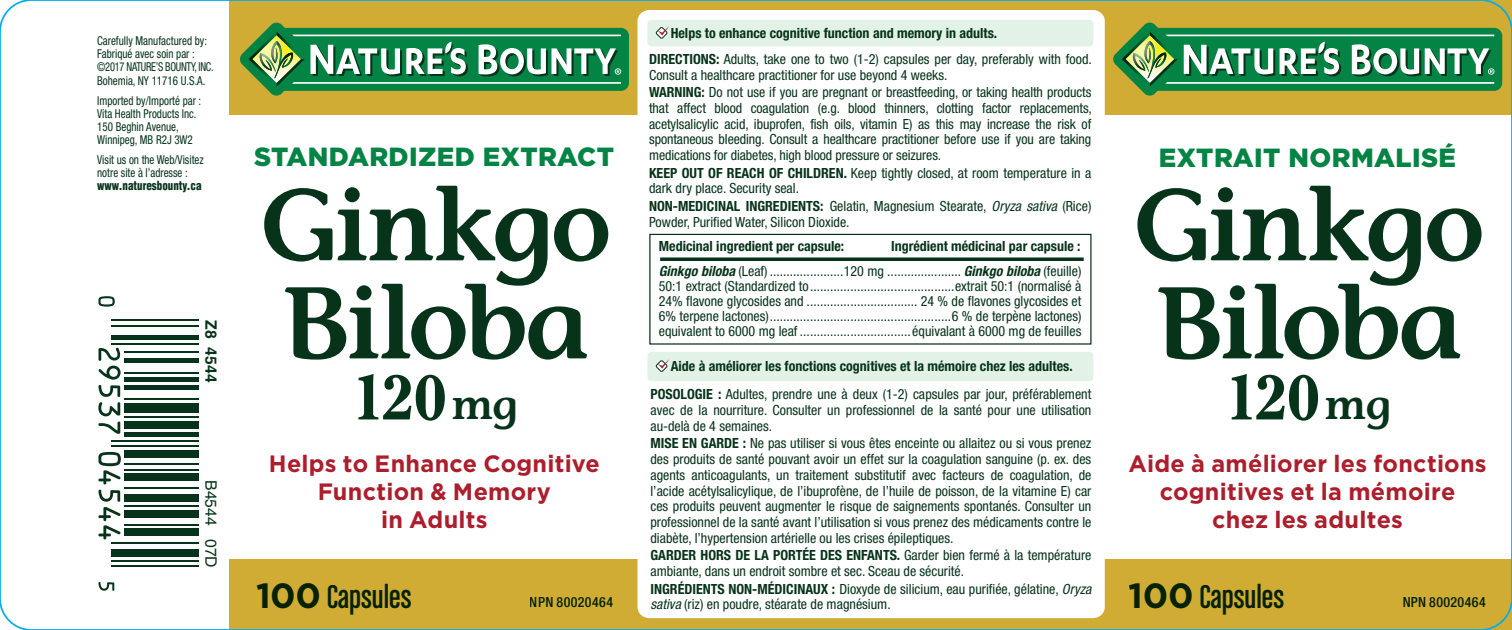
<style>
.page{position:relative;width:1512px;height:630px;background:#fff}
.page>*{position:absolute;margin:0;border:0;box-sizing:border-box;transform-origin:0 0}
.t1{font:600 101.5px/98px "Stone Informal";letter-spacing:-.03em;color:#07331a}
.t2{font:700 61.25px "Gazette LH";letter-spacing:-.015em;color:#07331a;scale:.95 1}
.t3{font:35px "Chalet Comprime Cologne Sixty";color:#07331a}
.t4{font:900 26.25px "Gotham";letter-spacing:.015em;color:#048444}
.t5{font:700 23.8px/28px "Gotham";letter-spacing:.01em;color:#ac1e2c;text-align:center}
.t6{font:15.75px "Helvetica";color:#07331a}
.t7{font:700 15.75px "Helvetica";color:#07331a}
.t8{font:condensed 14px/15.8px "Helvetica Neue";color:#07331a}
.t9{font:700 condensed 14px/25.9px "Helvetica Neue";color:#07331a}
.t10{font:500 condensed 14px "Helvetica Neue";letter-spacing:.025em;color:#07331a}
.t11{font:condensed 12.25px/13px "Helvetica Neue";color:#07331a;scale:.9 1}
.t12{font:900 condensed 12.25px "Helvetica";color:#07331a;scale:.9 1}
.s1{font-family:"Stone Informal";font-weight:600;font-size:42px}
.s2{font-family:"Gotham";font-weight:700}
.s3{font-weight:400}
.s4{font-weight:700}
.s5{font-style:italic}
.s6{font-weight:700;font-style:italic}
</style>
<div class="page">
<div style="left:0;top:0;width:1512px;height:114px;background:#d1ac34"></div>
<div style="left:0;top:559px;width:1512px;height:71px;background:#d1ac34"></div>
<div style="left:638px;top:10px;width:467px;height:608px;background:#fff;border-radius:12px"></div>
<svg style="left:240px;top:22px;width:389px;height:74px"></svg>
<svg style="left:1113px;top:22px;width:389px;height:74px"></svg>
<div style="left:0;top:0;width:229px;height:630px;background:#fff"></div>
<div style="left:647px;top:352px;width:446px;height:29px;background:#e3f2e7;border-radius:4px"></div>
<div style="left:647px;top:20px;width:446px;height:26px;background:#e3f2e7;border-radius:4px"></div>
<svg style="left:98px;top:296px;width:17px;height:11px"></svg>
<hr style="left:111px;top:319px;width:87px;height:2px;background:#07331a">
<hr style="left:111px;top:325px;width:87px;height:1px;background:#07331a">
<hr style="left:111px;top:335px;width:87px;height:4px;background:#07331a">
<hr style="left:111px;top:343px;width:87px;height:2px;background:#07331a">
<hr style="left:124px;top:351px;width:74px;height:2px;background:#07331a">
<hr style="left:124px;top:359px;width:74px;height:4px;background:#07331a">
<hr style="left:124px;top:372px;width:74px;height:2px;background:#07331a">
<hr style="left:124px;top:377px;width:74px;height:4px;background:#07331a">
<hr style="left:124px;top:385px;width:74px;height:4px;background:#07331a">
<hr style="left:124px;top:398px;width:74px;height:2px;background:#07331a">
<svg style="left:98px;top:348px;width:23px;height:68px"></svg>
<div style="left:124px;top:403px;width:74px;height:10px;background:#07331a"></div>
<hr style="left:124px;top:416px;width:74px;height:2px;background:#07331a">
<svg style="left:98px;top:422px;width:22px;height:12px"></svg>
<div style="left:124px;top:421px;width:74px;height:8px;background:#07331a"></div>
<hr style="left:124px;top:432px;width:74px;height:4px;background:#07331a">
<hr style="left:111px;top:440px;width:87px;height:2px;background:#07331a">
<hr style="left:111px;top:445px;width:87px;height:2px;background:#07331a">
<div style="left:124px;top:450px;width:74px;height:7px;background:#07331a"></div>
<hr style="left:124px;top:463px;width:74px;height:2px;background:#07331a">
<svg style="left:98px;top:452px;width:23px;height:32px"></svg>
<hr style="left:124px;top:469px;width:74px;height:1px;background:#07331a">
<div style="left:124px;top:474px;width:74px;height:7px;background:#07331a"></div>
<hr style="left:124px;top:487px;width:74px;height:2px;background:#07331a">
<div style="left:124px;top:495px;width:74px;height:7px;background:#07331a"></div>
<hr style="left:124px;top:505px;width:74px;height:2px;background:#07331a">
<div style="left:124px;top:511px;width:74px;height:7px;background:#07331a"></div>
<svg style="left:98px;top:490px;width:22px;height:49px"></svg>
<hr style="left:124px;top:524px;width:74px;height:1px;background:#07331a">
<div style="left:124px;top:529px;width:74px;height:7px;background:#07331a"></div>
<hr style="left:111px;top:542px;width:87px;height:2px;background:#07331a">
<div style="left:111px;top:550px;width:87px;height:7px;background:#07331a"></div>
<hr style="left:111px;top:560px;width:87px;height:2px;background:#07331a">
<hr style="left:111px;top:566px;width:87px;height:1px;background:#07331a">
<svg style="left:98px;top:582px;width:16px;height:9px"></svg>
<div style="left:649px;top:234px;width:443px;height:111px;border:1px solid #07331a"></div>
<svg style="left:660px;top:257px;width:424px;height:4px;background:#254c36"></svg>
<svg style="left:656px;top:27px;width:11px;height:11px"></svg>
<div style="left:656px;top:27px;width:12px;height:12px;border:1px solid #07331a;border-radius:4px"></div>
<svg style="left:658px;top:26px;width:11px;height:9px"></svg>
<div style="left:656px;top:360px;width:12px;height:12px;border:1px solid #07331a;border-radius:4px"></div>
<svg style="left:658px;top:359px;width:11px;height:10px"></svg>
<p class="t11" style="left:97px;top:34px;width:131px">Carefully Manufactured by:<br>Fabriqué avec soin par : ©2017 NATURE’S BOUNTY, INC.<br>Bohemia, NY 11716 U.S.A.</p>
<p class="t11" style="left:97px;top:94px;width:117px">Imported by/Importé par :<br>Vita Health Products Inc.<br>150 Beghin Avenue,<br>Winnipeg, MB R2J 3W2</p>
<p class="t11" style="left:97px;top:153px;width:120px">Visit us on the Web/Visitez notre site à l’adresse :</p>
<p class="t12" style="left:97px;top:178px;width:117px">www.naturesbounty.ca</p>
<p class="t7" style="left:221px;top:320px;width:64px;rotate:90deg">Z8 4544</p>
<p class="t6" style="left:220px;top:480px;width:89px;rotate:90deg">B4544 07D</p>
<h3 class="t4" style="left:254px;top:138px;width:361px">STANDARDIZED EXTRACT</h3>
<h1 class="t1" style="left:260px;top:175px;width:353px">Ginkgo<br>Biloba</h1>
<h2 class="t2" style="left:351px;top:359px;width:177px">120<span class="s1">mg</span></h2>
<h3 class="t5" style="left:269px;top:450px;width:333px">Helps to Enhance Cognitive<br>Function &amp; Memory<br>in Adults</h3>
<h3 class="t3" style="left:256px;top:578px;width:157px"><span class="s2">100</span> Capsules</h3>
<p class="t10" style="left:530px;top:594px;width:85px">NPN 80020464</p>
<p class="t9" style="left:649px;top:20px;width:444px;text-indent:22px">Helps to enhance cognitive function and memory in adults.<br>DIRECTIONS: <span class="s3">Adults, take one to two (1-2) capsules per day, preferably with food.</span></p>
<p class="t8" style="left:649px;top:66px;width:444px;line-height:17.5px">Consult a healthcare practitioner for use beyond 4 weeks.<br><span class="s4">WARNING:</span> Do not use if you are pregnant or breastfeeding, or taking health products</p>
<p class="t8" style="left:649px;top:100px;width:444px;text-align:justify">that affect blood coagulation (e.g. blood thinners, clotting factor replacements, acetylsalicylic acid, ibuprofen, fish oils, vitamin E) as this may increase the risk of spontaneous bleeding. Consult a healthcare practitioner before use if you are taking medications for diabetes, high blood pressure or seizures.</p>
<p class="t8" style="left:649px;top:165px;width:444px"><span class="s4">KEEP OUT OF REACH OF CHILDREN.</span> Keep tightly closed, at room temperature in a dark dry place. Security seal.</p>
<p class="t8" style="left:649px;top:198px;width:444px"><span class="s4">NON-MEDICINAL INGREDIENTS:</span> Gelatin, Magnesium Stearate, <span class="s5">Oryza sativa</span> (Rice)<br>Powder, Purified Water, Silicon Dioxide.</p>
<p class="t9" style="left:659px;top:233px;width:187px">Medicinal ingredient per capsule:</p>
<p class="t9" style="left:891px;top:233px;width:191px">Ingrédient médicinal par capsule :</p>
<p class="t8" style="left:659px;top:264px;width:424px;line-height:14.7px;text-align:justify"><span class="s6">Ginkgo biloba</span> (Leaf) ......................120 mg ...................... <span class="s6">Ginkgo biloba</span> (feuille)<br>50:1 extract (Standardized to...........................................extrait 50:1 (normalisé à 24% flavone glycosides and ................................. 24 % de flavones glycosides et 6% terpene lactones)......................................................6 % de terpène lactones) equivalent to 6000 mg leaf .................................équivalant à 6000 mg de feuilles</p>
<p class="t9" style="left:671px;top:353px;width:404px">Aide à améliorer les fonctions cognitives et la mémoire chez les adultes.</p>
<p class="t8" style="left:650px;top:386px;width:442px;text-align:justify"><span class="s4">POSOLOGIE :</span> Adultes, prendre une à deux (1-2) capsules par jour, préférablement avec de la nourriture. Consulter un professionnel de la santé pour une utilisation au-delà de 4 semaines.</p>
<p class="t8" style="left:650px;top:435px;width:442px;text-align:justify"><span class="s4">MISE EN GARDE :</span> Ne pas utiliser si vous êtes enceinte ou allaitez ou si vous prenez des produits de santé pouvant avoir un effet sur la coagulation sanguine (p. ex. des agents anticoagulants, un traitement substitutif avec facteurs de coagulation, de l’acide acétylsalicylique, de l’ibuprofène, de l’huile de poisson, de la vitamine E) car ces produits peuvent augmenter le risque de saignements spontanés. Consulter un professionnel de la santé avant l’utilisation si vous prenez des médicaments contre le diabète, l’hypertension artérielle ou les crises épileptiques.</p>
<p class="t8" style="left:650px;top:547px;width:442px"><span class="s4">GARDER HORS DE LA PORTÉE DES ENFANTS.</span> Garder bien fermé à la température ambiante, dans un endroit sombre et sec. Sceau de sécurité.</p>
<p class="t8" style="left:650px;top:581px;width:442px"><span class="s4">INGRÉDIENTS NON-MÉDICINAUX :</span> Dioxyde de silicium, eau purifiée, gélatine, <span class="s5">Oryza sativa</span> (riz) en poudre, stéarate de magnésium.</p>
<h3 class="t4" style="left:1159px;top:140px;width:299px">EXTRAIT NORMALISÉ</h3>
<h1 class="t1" style="left:1133px;top:175px;width:353px">Ginkgo<br>Biloba</h1>
<h2 class="t2" style="left:1225px;top:359px;width:177px">120<span class="s1">mg</span></h2>
<h3 class="t5" style="left:1129px;top:450px;width:360px">Aide à améliorer les fonctions cognitives et la mémoire<br>chez les adultes</h3>
<h3 class="t3" style="left:1129px;top:578px;width:157px"><span class="s2">100</span> Capsules</h3>
<p class="t10" style="left:1403px;top:594px;width:85px">NPN 80020464</p>
</div>
